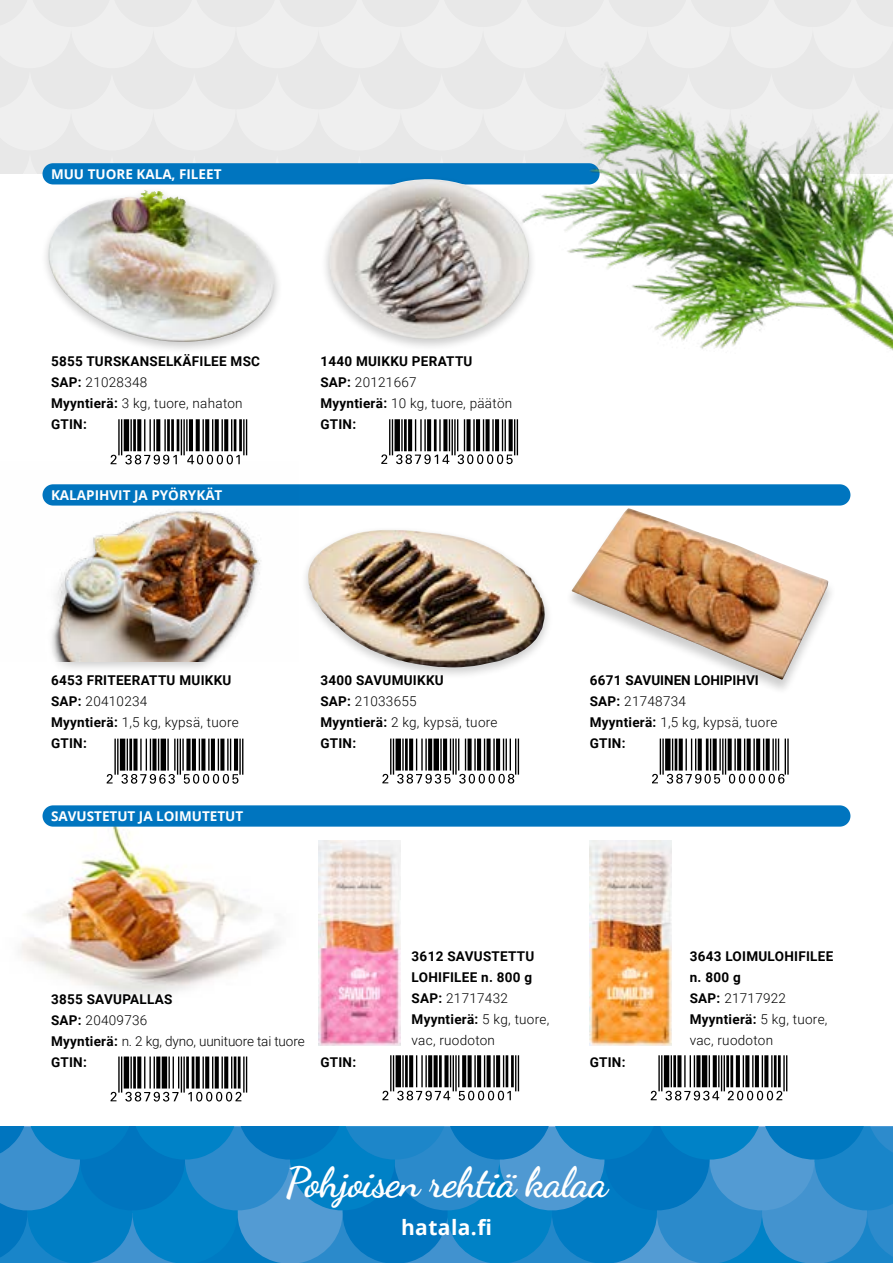
<style>
.page{position:relative;width:893px;height:1263px;background:#fff}
.page>*{position:absolute;margin:0;border:0;box-sizing:border-box;transform-origin:0 0}
.t1{font:700 42px "Dancing Script";letter-spacing:-.02em;color:#fff}
.t2{font:700 21px "Open Sans";letter-spacing:.02em;color:#fff}
.t3{font:700 13.5px/21px "Roboto";letter-spacing:.02em;color:#000}
.t4{font:300 13.5px/21px "Roboto";letter-spacing:-.01em;color:#000}
.t5{font:700 13.5px/21px "Roboto";color:#000}
.t6{font:700 13.5px "Open Sans";color:#fff}
.s1{font-weight:300}
.s2{font-weight:700}
</style>
<div class="page">
<div style="left:0;top:0;width:893px;height:174px;background:#e9e9e9"></div>
<img style="left:20px;top:806px;width:259px;height:190px">
<div style="left:300px;top:525px;width:254px;height:155px;background:#000;opacity:.2"></div>
<img style="left:307px;top:530px;width:238px;height:137px">
<div style="left:43px;top:163px;width:557px;height:21px;background:#0075bf;border-radius:11px"></div>
<div style="left:43px;top:484px;width:807px;height:22px;background:#0075bf;border-radius:11px"></div>
<div style="left:43px;top:805px;width:807px;height:22px;background:#0075bf;border-radius:11px"></div>
<svg style="left:0;top:1127px;width:893px;height:136px;background:#1a85c8"></svg>
<div style="left:40px;top:187px;width:243px;height:168px;background:#000;opacity:.2"></div>
<img style="left:48px;top:190px;width:227px;height:152px">
<div style="left:321px;top:174px;width:216px;height:177px;background:#000;opacity:.2"></div>
<img style="left:325px;top:179px;width:162px;height:160px">
<img style="left:572px;top:508px;width:256px;height:172px">
<div style="left:41px;top:506px;width:224px;height:167px;background:#000;opacity:.2"></div>
<img style="left:41px;top:462px;width:258px;height:199px">
<svg style="left:107px;top:739px;width:136px;height:45px"></svg>
<svg style="left:381px;top:419px;width:137px;height:45px"></svg>
<svg style="left:111px;top:419px;width:136px;height:45px"></svg>
<svg style="left:652px;top:738px;width:137px;height:46px"></svg>
<svg style="left:651px;top:1055px;width:136px;height:45px"></svg>
<svg style="left:382px;top:1055px;width:137px;height:45px"></svg>
<svg style="left:111px;top:1056px;width:136px;height:45px"></svg>
<img style="left:487px;top:33px;width:406px;height:318px">
<img style="left:319px;top:840px;width:82px;height:206px">
<img style="left:590px;top:840px;width:81px;height:206px">
<svg style="left:382px;top:738px;width:137px;height:46px"></svg>
<p class="t6" style="left:51px;top:165px;width:172px">MUU TUORE KALA, FILEET</p>
<p class="t3" style="left:51px;top:350px;width:211px">5855 TURSKANSELKÄFILEE MSC<br>SAP: <span class="s1">21028348<br></span>Myyntierä: <span class="s1">3 kg, tuore, nahaton<br></span>GTIN:</p>
<p class="t3" style="left:320px;top:350px;width:193px">1440 MUIKKU PERATTU<br>SAP: <span class="s1">20121667<br></span>Myyntierä: <span class="s1">10 kg, tuore, päätön<br></span>GTIN:</p>
<p class="t6" style="left:51px;top:486px;width:173px">KALAPIHVIT JA PYÖRYKÄT</p>
<p class="t3" style="left:51px;top:669px;width:189px">6453 FRITEERATTU MUIKKU<br>SAP: <span class="s1">20410234<br></span>Myyntierä: <span class="s1">1,5 kg, kypsä, tuore<br></span>GTIN:</p>
<p class="t3" style="left:320px;top:669px;width:179px">3400 SAVUMUIKKU<br>SAP: <span class="s1">21033655<br></span>Myyntierä: <span class="s1">2 kg, kypsä, tuore<br></span>GTIN:</p>
<p class="t5" style="left:590px;top:669px;width:189px">6671 SAVUINEN LOHIPIHVI<br>SAP: <span class="s1">21748734<br></span>Myyntierä: <span class="s1">1,5 kg, kypsä, tuore<br></span>GTIN:</p>
<p class="t6" style="left:51px;top:807px;width:194px">SAVUSTETUT JA LOIMUTETUT</p>
<p class="t4" style="left:51px;top:988px;width:255px"><span class="s2">3855 SAVUPALLAS<br>SAP:</span> 20409736<br><span class="s2">Myyntierä:</span> n. 2 kg, dyno, uunituore tai tuore<br><span class="s2">GTIN:</span></p>
<p class="t3" style="left:412px;top:945px;width:139px">3612 SAVUSTETTU<br>LOHIFILEE n. 800 g<br>SAP: <span class="s1">21717432<br></span>Myyntierä: <span class="s1">5 kg, tuore, vac, ruodoton</span></p>
<p class="t3" style="left:690px;top:945px;width:145px">3643 LOIMULOHIFILEE n. 800 g<br>SAP: <span class="s1">21717922<br></span>Myyntierä: <span class="s1">5 kg, tuore, vac, ruodoton</span></p>
<p class="t3" style="left:320px;top:1051px;width:37px">GTIN:</p>
<p class="t3" style="left:590px;top:1051px;width:37px">GTIN:</p>
<h1 class="t1" style="left:285px;top:1155px;width:324px">Pohjoisen rehtiä kalaa</h1>
<h2 class="t2" style="left:401px;top:1212px;width:92px">hatala.fi</h2>
</div>
